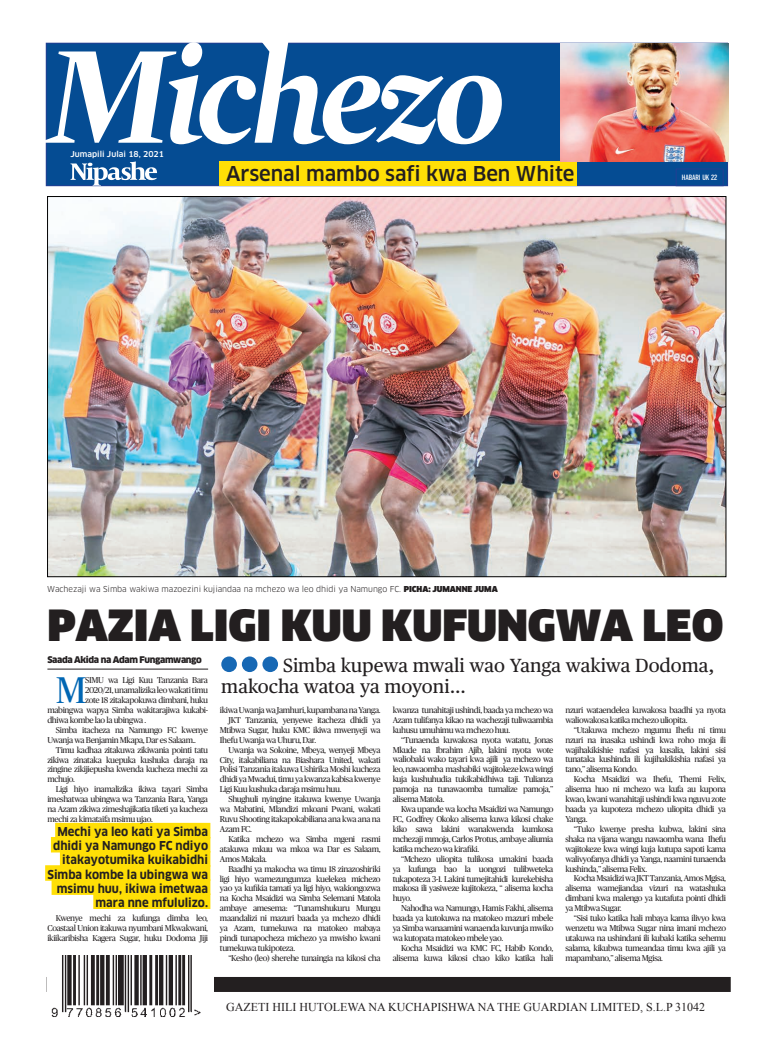
<style>
.page{position:relative;width:770px;height:1063px;background:#fff}
.page>*{position:absolute;margin:0;border:0;box-sizing:border-box;transform-origin:0 0}
.t1{font:900 42px "Clan LF";color:#231f20}
.t2{font:37.1px "Publico";color:#0166b3}
.t3{font:500 20px "Clan OSF";letter-spacing:-.005em;color:#231f20}
.t4{font:19px/21px "Publico Text";color:#231f20}
.t5{font:700 12px/14.1px "Clan";color:#231f20;text-align:right;scale:.95 1}
.t6{font:12px "Times New Roman";color:#231f20}
.t7{font:900 9px "Clan";letter-spacing:-.04em;color:#231f20}
.t8{font:8.5px/9.9px "Publico";letter-spacing:-.04em;color:#231f20;text-align:justify}
.t9{font:8px "Clan";letter-spacing:-.005em;color:#231f20}
.t10{font:500 7.9px "Clan";color:#fff}
.t11{font:500 7.2px "Benton Sans Comp";letter-spacing:-.02em;color:#fff}
.s1{font-family:"Clan Ultra SC"}
</style>
<div class="page">
<div style="left:221px;top:656px;width:16px;height:16px;background:#1768b4;border-radius:50%"></div>
<div style="left:242px;top:656px;width:15px;height:16px;background:#1768b4;border-radius:50%"></div>
<div style="left:262px;top:656px;width:16px;height:16px;background:#1768b4;border-radius:50%"></div>
<div style="left:47px;top:977px;width:683px;height:15px;background:#231f20"></div>
<div style="left:46px;top:43px;width:681px;height:143px;background:#054c93"></div>
<svg style="left:70px;top:161px;width:87px;height:25px"></svg>
<div style="left:220px;top:161px;width:357px;height:25px;background:#ffdf06"></div>
<img style="left:560px;top:43px;width:168px;height:118px">
<svg style="left:45px;top:42px;width:457px;height:102px"></svg>
<div style="left:47px;top:955px;width:167px;height:62px;background:#fff"></div>
<img style="left:51px;top:955px;width:150px;height:62px">
<div style="left:675px;top:169px;width:48px;height:17px;border:1px solid #233f93"></div>
<img style="left:49px;top:198px;width:675px;height:377px">
<hr style="left:47px;top:669px;width:161px;height:1px;background:#231f20">
<div style="left:55px;top:823px;width:155px;height:15px;background:#ffdf06"></div>
<div style="left:51px;top:837px;width:159px;height:15px;background:#ffdf06"></div>
<div style="left:60px;top:851px;width:150px;height:16px;background:#ffdf06"></div>
<div style="left:45px;top:865px;width:165px;height:16px;background:#ffdf06"></div>
<div style="left:52px;top:879px;width:158px;height:16px;background:#ffdf06"></div>
<div style="left:93px;top:894px;width:117px;height:15px;background:#ffdf06"></div>
<p class="t10" style="left:70px;top:149px;width:95px">Jumapili Julai 18, 2021</p>
<h3 class="t3" style="left:226px;top:163px;width:350px">Arsenal mambo safi kwa Ben White</h3>
<p class="t11" style="left:682px;top:173px;width:37px">HABARI UK 22</p>
<p class="t9" style="left:47px;top:585px;width:452px">Wachezaji wa Simba wakiwa mazoezini kujiandaa na mchezo wa leo dhidi ya Namungo FC. <span class="s1">PICHA: JUMANNE JUMA</span></p>
<h1 class="t1" style="left:47px;top:601px;width:677px">PAZIA LIGI KUU KUFUNGWA LEO</h1>
<p class="t7" style="left:47px;top:655px;width:156px">Saada Akida na Adam Fungamwango</p>
<h2 class="t2" style="left:56px;top:669px;width:32px">M</h2>
<p class="t8" style="left:85px;top:675px;width:124px">SIMU wa Ligi Kuu Tanzania Bara</p>
<p class="t8" style="left:85px;top:685px;width:124px">2020/21, unamalizika leo wakati timu</p>
<p class="t8" style="left:85px;top:695px;width:124px">zote 18 zitakapokuwa dimbani, huku</p>
<p class="t8" style="left:47px;top:705px;width:162px">mabingwa wapya Simba wakitarajiwa kukabi-</p>
<p class="t8" style="left:47px;top:715px;width:100px">dhiwa kombe lao la ubingwa .</p>
<p class="t8" style="left:56px;top:725px;width:154px">Simba itacheza na Namungo FC kwenye</p>
<p class="t8" style="left:47px;top:735px;width:150px">Uwanja wa Benjamin Mkapa, Dar es Salaam..</p>
<p class="t8" style="left:56px;top:745px;width:154px">Timu kadhaa zitakuwa zikiwania pointi tatu</p>
<p class="t8" style="left:47px;top:755px;width:162px">zikiwa zinataka kuepuka kushuka daraja na</p>
<p class="t8" style="left:47px;top:765px;width:162px">zingine zikijiepusha kwenda kucheza mechi za</p>
<p class="t8" style="left:47px;top:774px;width:29px">mchujo.</p>
<p class="t8" style="left:56px;top:784px;width:154px">Ligi hiyo inamalizika ikiwa tayari Simba</p>
<p class="t8" style="left:47px;top:794px;width:162px">imeshatwaa ubingwa wa Tanzania Bara, Yanga</p>
<p class="t8" style="left:47px;top:804px;width:162px">na Azam zikiwa zimeshajikatia tiketi ya kucheza</p>
<p class="t8" style="left:47px;top:814px;width:107px">mechi za kimataifa msimu ujao.</p>
<h3 class="t5" style="left:47px;top:825px;width:171px">Mechi ya leo kati ya Simba dhidi ya Namungo FC ndiyo itakayotumika kuikabidhi<br>Simba kombe la ubingwa wa msimu huu, ikiwa imetwaa mara nne mfululizo.</h3>
<p class="t8" style="left:47px;top:913px;width:162px;text-indent:8px">Kwenye mechi za kufunga dimba leo, Coastaal Union itakuwa nyumbani Mkwakwani, ikiikaribisha Kagera Sugar, huku Dodoma Jiji</p>
<h3 class="t4" style="left:221px;top:655px;width:494px;text-indent:62px">Simba kupewa mwali wao Yanga wakiwa Dodoma, makocha watoa ya moyoni…</h3>
<p class="t8" style="left:220px;top:705px;width:162px">ikiwa Uwanja wa Jamhuri, kupambana na Yanga.</p>
<p class="t8" style="left:228px;top:715px;width:154px">JKT Tanzania, yenyewe itacheza dhidi ya</p>
<p class="t8" style="left:220px;top:725px;width:162px">Mtibwa Sugar, huku KMC ikiwa mwenyeji wa</p>
<p class="t8" style="left:220px;top:735px;width:98px">Ihefu Uwanja wa Uhuru, Dar.</p>
<p class="t8" style="left:228px;top:745px;width:154px">Uwanja wa Sokoine, Mbeya, wenyeji Mbeya</p>
<p class="t8" style="left:220px;top:755px;width:162px">City, itakabiliana na Biashara United, wakati</p>
<p class="t8" style="left:220px;top:765px;width:162px">Polisi Tanzania itakuwa Ushirika Moshi kucheza</p>
<p class="t8" style="left:220px;top:774px;width:162px">dhidi ya Mwadui, timu ya kwanza kabisa kwenye</p>
<p class="t8" style="left:220px;top:784px;width:123px">Ligi Kuu kushuka daraja msimu huu.</p>
<p class="t8" style="left:228px;top:794px;width:154px">Shughuli nyingine itakuwa kwenye Uwanja</p>
<p class="t8" style="left:220px;top:804px;width:162px">wa Mabatini, Mlandizi mkoani Pwani, wakati</p>
<p class="t8" style="left:220px;top:814px;width:162px">Ruvu Shooting itakapokabiliana ana kwa ana na</p>
<p class="t8" style="left:220px;top:824px;width:34px">Azam FC.</p>
<p class="t8" style="left:228px;top:834px;width:154px">Katika mchezo wa Simba mgeni rasmi</p>
<p class="t8" style="left:220px;top:844px;width:162px">atakuwa mkuu wa mkoa wa Dar es Salaam,</p>
<p class="t8" style="left:220px;top:854px;width:49px">Amos Makala.</p>
<p class="t8" style="left:228px;top:864px;width:154px">Baadhi ya makocha wa timu 18 zinazoshiriki</p>
<p class="t8" style="left:220px;top:874px;width:162px">ligi hiyo wamezungumza kuelekea michezo</p>
<p class="t8" style="left:220px;top:884px;width:162px">yao ya kufikia tamati ya ligi hiyo, wakiongozwa</p>
<p class="t8" style="left:220px;top:893px;width:162px">na Kocha Msaidizi wa Simba Selemani Matola</p>
<p class="t8" style="left:220px;top:903px;width:162px">ambaye amesema: “Tunamshukuru Mungu</p>
<p class="t8" style="left:220px;top:913px;width:162px">maandalizi ni mazuri baada ya mchezo dhidi</p>
<p class="t8" style="left:220px;top:923px;width:162px">ya Azam, tumekuwa na matokeo mabaya</p>
<p class="t8" style="left:220px;top:933px;width:162px">pindi tunapocheza michezo ya mwisho kwani</p>
<p class="t8" style="left:220px;top:943px;width:77px">tumekuwa tukipoteza.</p>
<p class="t8" style="left:228px;top:953px;width:154px">“Kesho (leo) sherehe tunaingia na kikosi cha</p>
<p class="t8" style="left:392px;top:705px;width:162px">kwanza tunahitaji ushindi, baada ya mchezo wa Azam tulifanya kikao na wachezaji tuliwaambia kuhusu umuhimu wa mchezo huu.</p>
<p class="t8" style="left:392px;top:735px;width:162px;text-indent:8px">“Tunaenda kuwakosa nyota watatu, Jonas Mkude na Ibrahim Ajib, lakini nyota wote waliobaki wako tayari kwa ajili ya mchezo wa leo, nawaomba mashabiki wajitokeze kwa wingi kuja kushuhudia tukikabidhiwa taji. Tulianza pamoja na tunawaomba tumalize pamoja,” alisema Matola.</p>
<p class="t8" style="left:392px;top:804px;width:162px;text-indent:8px">Kwa upande wa kocha Msaidizi wa Namungo FC, Godfrey Okoko alisema kuwa kikosi chake kiko sawa lakini wanakwenda kumkosa mchezaji mmoja, Carlos Protus, ambaye aliumia katika mchezo wa kirafiki.</p>
<p class="t8" style="left:392px;top:854px;width:162px;text-indent:8px">“Mchezo uliopita tulikosa umakini baada ya kufunga bao la uongozi tulibweteka tukapoteza 3-1. Lakini tumejitahidi kurekebisha makosa ili yasiweze kujitokeza, “ alisema kocha huyo.</p>
<p class="t8" style="left:392px;top:903px;width:162px;text-indent:8px">Nahodha wa Namungo, Hamis Fakhi, alisema baada ya kutokuwa na matokeo mazuri mbele ya Simba wanaamini wanaenda kuvunja mwiko wa kutopata matokeo mbele yao.</p>
<p class="t8" style="left:392px;top:943px;width:162px;text-align:right">Kocha Msaidizi wa KMC FC, Habib Kondo, alisema kuwa kikosi chao kiko katika hali</p>
<p class="t8" style="left:565px;top:705px;width:162px">nzuri wataendelea kuwakosa baadhi ya nyota waliowakosa katika mchezo uliopita.</p>
<p class="t8" style="left:565px;top:725px;width:162px;text-indent:8px">“Utakuwa mchezo mgumu Ihefu ni timu nzuri na inasaka ushindi kwa roho moja ili wajihakikishie nafasi ya kusalia, lakini sisi tunataka kushinda ili kujihakikishia nafasi ya tano,” alisema Kondo.</p>
<p class="t8" style="left:565px;top:774px;width:162px;text-indent:9px">Kocha Msaidizi wa Ihefu, Themi Felix, alisema huo ni mchezo wa kufa au kupona kwao, kwani wanahitaji ushindi kwa nguvu zote baada ya kupoteza mchezo uliopita dhidi ya Yanga.</p>
<p class="t8" style="left:565px;top:824px;width:162px;text-indent:8px">“Tuko kwenye presha kubwa, lakini sina shaka na vijana wangu nawaomba wana Ihefu wajitokeze kwa wingi kuja kutupa sapoti kama walivyofanya dhidi ya Yanga, naamini tunaenda kushinda,” alisema Felix.</p>
<p class="t8" style="left:565px;top:874px;width:162px;text-indent:8px">Kocha Msaidizi wa JKT Tanzania, Amos Mgisa, alisema wamejiandaa vizuri na watashuka dimbani kwa malengo ya kutafuta pointi dhidi ya Mtibwa Sugar.</p>
<p class="t8" style="left:565px;top:913px;width:162px;text-indent:8px">“Sisi tuko katika hali mbaya kama ilivyo kwa wenzetu wa Mtibwa Sugar nina imani mchezo utakuwa na ushindani ili kubaki katika sehemu salama, kikubwa tumeandaa timu kwa ajili ya mapambano,” alisema Mgisa.</p>
<h3 class="t6" style="left:226px;top:999px;width:480px">GAZETI HILI HUTOLEWA NA KUCHAPISHWA NA THE GUARDIAN LIMITED, S.L.P 31042</h3>
</div>
